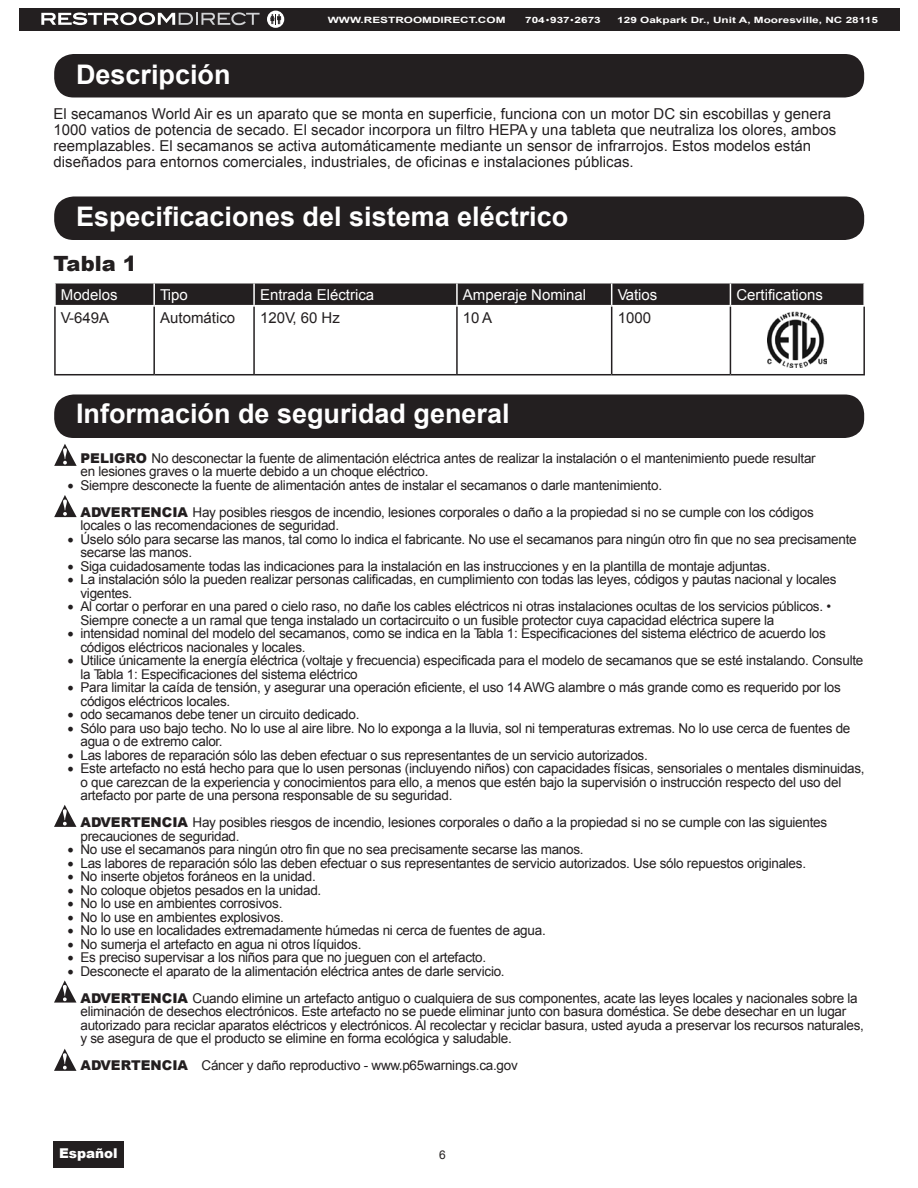
<style>
.page{position:relative;width:918px;height:1188px;background:#fff}
.page>*{position:absolute;margin:0;border:0;box-sizing:border-box;transform-origin:0 0}
.ParaStyle20-Leading{font:700 27px "Arial";color:#fff}
.ParaStyle16-Leading{font:700 27px "Arial";color:#fff}
.ParaStyle01-Leading{font:700 27px "Arial";color:#fff}
.ParaStyle21-Leading{font:900 21px "Arial";color:#231f20}
.ParaStyle19-Leading{font:15px/15.8px "Arial";color:#231f20}
.ParaStyle04-Leading{font:15px "Arial";color:#fff}
.ParaStyle12-Leading{font:15px "Arial";color:#231f20}
.ParaStyle24-Leading{font:13.5px/13.5px "Arial";letter-spacing:-.02em;color:#231f20}
.ParaStyle01-Leading-2{font:13.5px/13.5px "Arial";letter-spacing:-.02em;color:#231f20}
.ParaStyle25-Leading{font:13.5px "Arial";letter-spacing:-.02em;color:#231f20}
.ParaStyle01-Leading-3{font:900 13.5px "Arial";color:#fff}
.ParaStyle01-Leading-4{font:12px "Arial";color:#231f20}
.t1{font:700 8.7px "Arial";color:#fff;scale:1.36 1}
.s1{font-weight:900}
.s2{font-family:"Minion Pro";font-size:18px}
</style>
<div class="page">
<div style="left:53px;top:1141px;width:70px;height:27px;background:#231f20"></div>
<div style="left:54px;top:54px;width:810px;height:44px;background:#231f20;border-radius:20px"></div>
<div style="left:54px;top:196px;width:810px;height:44px;background:#231f20;border-radius:20px"></div>
<div style="left:54px;top:394px;width:810px;height:44px;background:#231f20;border-radius:20px"></div>
<svg style="left:54px;top:444px;width:23px;height:22px"></svg>
<svg style="left:54px;top:495px;width:23px;height:22px"></svg>
<svg style="left:54px;top:805px;width:22px;height:22px"></svg>
<svg style="left:54px;top:980px;width:22px;height:23px"></svg>
<svg style="left:54px;top:1049px;width:22px;height:22px"></svg>
<hr style="left:54px;top:306px;width:2px;height:68px;background:#231f20">
<hr style="left:153px;top:306px;width:2px;height:68px;background:#231f20">
<hr style="left:253px;top:306px;width:2px;height:68px;background:#231f20">
<hr style="left:456px;top:306px;width:2px;height:68px;background:#231f20">
<hr style="left:611px;top:306px;width:1px;height:68px;background:#231f20">
<hr style="left:730px;top:306px;width:1px;height:68px;background:#231f20">
<hr style="left:863px;top:306px;width:2px;height:68px;background:#231f20">
<hr style="left:54px;top:374px;width:100px;height:1px;background:#231f20">
<hr style="left:154px;top:374px;width:100px;height:1px;background:#231f20">
<hr style="left:254px;top:374px;width:203px;height:1px;background:#231f20">
<hr style="left:457px;top:374px;width:155px;height:1px;background:#231f20">
<hr style="left:612px;top:374px;width:118px;height:1px;background:#231f20">
<hr style="left:730px;top:374px;width:135px;height:1px;background:#231f20">
<svg style="left:55px;top:283px;width:809px;height:22px;background:#2b2728"></svg>
<hr style="left:863px;top:284px;width:2px;height:21px;background:#fff">
<img style="left:768px;top:311px;width:59px;height:56px">
<div style="left:19px;top:8px;width:881px;height:23px;background:#231f20"></div>
<svg style="left:41px;top:12px;width:219px;height:13px"></svg>
<svg style="left:267px;top:11px;width:17px;height:17px"></svg>
<svg style="left:270px;top:14px;width:11px;height:10px"></svg>
<p class="t1" style="left:328px;top:13px;width:132px">WWW.RESTROOMDIRECT.COM</p>
<p class="t1" style="left:525px;top:13px;width:57px">704•937•2673</p>
<p class="t1" style="left:617px;top:13px;width:193px">129 Oakpark Dr., Unit A, Mooresville, NC 28115</p>
<p class="ParaStyle01-Leading" style="left:76px;top:57px;width:156px">Descripción</p>
<p class="ParaStyle19-Leading" style="left:54px;top:106px;width:784px">El secamanos World Air es un aparato que se monta en superficie, funciona con un motor DC sin escobillas y genera 1000 vatios de potencia de secado. El secador incorpora un filtro HEPA y una tableta que neutraliza los olores, ambos reemplazables. El secamanos se activa automáticamente mediante un sensor de infrarrojos. Estos modelos están diseñados para entornos comerciales, industriales, de oficinas e instalaciones públicas.</p>
<p class="ParaStyle20-Leading" style="left:76px;top:199px;width:494px">Especificaciones del sistema eléctrico</p>
<p class="ParaStyle21-Leading" style="left:54px;top:248px;width:85px">Tabla 1</p>
<p class="ParaStyle04-Leading" style="left:61px;top:285px;width:58px">Modelos</p>
<p class="ParaStyle04-Leading" style="left:160px;top:285px;width:29px">Tipo</p>
<p class="ParaStyle04-Leading" style="left:260px;top:285px;width:116px">Entrada Eléctrica</p>
<p class="ParaStyle04-Leading" style="left:463px;top:285px;width:125px">Amperaje Nominal</p>
<p class="ParaStyle04-Leading" style="left:618px;top:285px;width:41px">Vatios</p>
<p class="ParaStyle04-Leading" style="left:736px;top:285px;width:88px">Certifications</p>
<p class="ParaStyle12-Leading" style="left:61px;top:308px;width:50px">V-649A</p>
<p class="ParaStyle12-Leading" style="left:160px;top:308px;width:77px">Automático</p>
<p class="ParaStyle12-Leading" style="left:260px;top:308px;width:81px">120V, 60 Hz</p>
<p class="ParaStyle12-Leading" style="left:463px;top:308px;width:31px">10A</p>
<p class="ParaStyle12-Leading" style="left:618px;top:308px;width:35px">1000</p>
<p class="ParaStyle16-Leading" style="left:76px;top:395px;width:435px">Información de seguridad general</p>
<p class="ParaStyle01-Leading-2" style="left:81px;top:451px;width:737px"><span class="s1">PELIGRO</span> No desconectar la fuente de alimentación eléctrica antes de realizar la instalación o el mantenimiento puede resultar en lesiones graves o la muerte debido a un choque eléctrico.</p>
<p class="ParaStyle24-Leading" style="left:67px;top:478px;width:597px"><span class="s2">•</span> Siempre desconecte la fuente de alimentación antes de instalar el secamanos o darle mantenimiento.</p>
<p class="ParaStyle24-Leading" style="left:81px;top:505px;width:735px"><span class="s1">ADVERTENCIA</span> Hay posibles riesgos de incendio, lesiones corporales o daño a la propiedad si no se cumple con los códigos locales o las recomendaciones de seguridad.</p>
<p class="ParaStyle24-Leading" style="left:81px;top:532px;width:778px;text-indent:-14px"><span class="s2">•</span> Úselo sólo para secarse las manos, tal como lo indica el fabricante. No use el secamanos para ningún otro fin que no sea precisamente secarse las manos.</p>
<p class="ParaStyle24-Leading" style="left:67px;top:559px;width:705px"><span class="s2">•</span> Siga cuidadosamente todas las indicaciones para la instalación en las instrucciones y en la plantilla de montaje adjuntas.</p>
<p class="ParaStyle24-Leading" style="left:81px;top:573px;width:757px;text-indent:-14px"><span class="s2">•</span> La instalación sólo la pueden realizar personas calificadas, en cumplimiento con todas las leyes, códigos y pautas nacional y locales vigentes.</p>
<p class="ParaStyle24-Leading" style="left:81px;top:600px;width:752px;text-indent:-14px"><span class="s2">•</span> Al cortar o perforar en una pared o cielo raso, no dañe los cables eléctricos ni otras instalaciones ocultas de los servicios públicos. •<br>Siempre conecte a un ramal que tenga instalado un cortacircuito o un fusible protector cuya capacidad eléctrica supere la</p>
<p class="ParaStyle24-Leading" style="left:81px;top:627px;width:747px;text-indent:-14px"><span class="s2">•</span> intensidad nominal del modelo del secamanos, como se indica en la Tabla 1: Especificaciones del sistema eléctrico de acuerdo los códigos eléctricos nacionales y locales.</p>
<p class="ParaStyle24-Leading" style="left:81px;top:654px;width:784px;text-indent:-14px"><span class="s2">•</span> Utilice únicamente la energía eléctrica (voltaje y frecuencia) especificada para el modelo de secamanos que se esté instalando. Consulte la Tabla 1: Especificaciones del sistema eléctrico</p>
<p class="ParaStyle24-Leading" style="left:81px;top:681px;width:762px;text-indent:-14px"><span class="s2">•</span> Para limitar la caída de tensión, y asegurar una operación eficiente, el uso 14 AWG alambre o más grande como es requerido por los códigos eléctricos locales.</p>
<p class="ParaStyle24-Leading" style="left:67px;top:708px;width:294px"><span class="s2">•</span> odo secamanos debe tener un circuito dedicado.</p>
<p class="ParaStyle24-Leading" style="left:81px;top:721px;width:771px;text-indent:-14px"><span class="s2">•</span> Sólo para uso bajo techo. No lo use al aire libre. No lo exponga a la lluvia, sol ni temperaturas extremas. No lo use cerca de fuentes de agua o de extremo calor.</p>
<p class="ParaStyle24-Leading" style="left:67px;top:748px;width:582px"><span class="s2">•</span> Las labores de reparación sólo las deben efectuar o sus representantes de un servicio autorizados.</p>
<p class="ParaStyle24-Leading" style="left:81px;top:762px;width:786px;text-indent:-14px"><span class="s2">•</span> Este artefacto no está hecho para que lo usen personas (incluyendo niños) con capacidades físicas, sensoriales o mentales disminuidas, o que carezcan de la experiencia y conocimientos para ello, a menos que estén bajo la supervisión o instrucción respecto del uso del artefacto por parte de una persona responsable de su seguridad.</p>
<p class="ParaStyle24-Leading" style="left:80px;top:816px;width:748px"><span class="s1">ADVERTENCIA</span> Hay posibles riesgos de incendio, lesiones corporales o daño a la propiedad si no se cumple con las siguientes precauciones de seguridad.</p>
<p class="ParaStyle24-Leading" style="left:67px;top:843px;width:518px"><span class="s2">•</span> No use el secamanos para ningún otro fin que no sea precisamente secarse las manos.</p>
<p class="ParaStyle24-Leading" style="left:67px;top:856px;width:741px"><span class="s2">•</span> Las labores de reparación sólo las deben efectuar o sus representantes de servicio autorizados. Use sólo repuestos originales.</p>
<p class="ParaStyle24-Leading" style="left:67px;top:870px;width:250px"><span class="s2">•</span> No inserte objetos foráneos en la unidad.</p>
<p class="ParaStyle24-Leading" style="left:67px;top:883px;width:256px"><span class="s2">•</span> No coloque objetos pesados en la unidad.</p>
<p class="ParaStyle24-Leading" style="left:67px;top:897px;width:217px"><span class="s2">•</span> No lo use en ambientes corrosivos.</p>
<p class="ParaStyle24-Leading" style="left:67px;top:910px;width:218px"><span class="s2">•</span> No lo use en ambientes explosivos.</p>
<p class="ParaStyle24-Leading" style="left:67px;top:924px;width:480px"><span class="s2">•</span> No lo use en localidades extremadamente húmedas ni cerca de fuentes de agua.</p>
<p class="ParaStyle24-Leading" style="left:67px;top:937px;width:296px"><span class="s2">•</span> No sumerja el artefacto en agua ni otros líquidos.</p>
<p class="ParaStyle24-Leading" style="left:67px;top:951px;width:421px"><span class="s2">•</span> Es preciso supervisar a los niños para que no jueguen con el artefacto.</p>
<p class="ParaStyle24-Leading" style="left:67px;top:964px;width:439px"><span class="s2">•</span> Desconecte el aparato de la alimentación eléctrica antes de darle servicio.</p>
<p class="ParaStyle24-Leading" style="left:81px;top:991px;width:785px"><span class="s1">ADVERTENCIA</span> Cuando elimine un artefacto antiguo o cualquiera de sus componentes, acate las leyes locales y nacionales sobre la eliminación de desechos electrónicos. Este artefacto no se puede eliminar junto con basura doméstica. Se debe desechar en un lugar autorizado para reciclar aparatos eléctricos y electrónicos. Al recolectar y reciclar basura, usted ayuda a preservar los recursos naturales, y se asegura de que el producto se elimine en forma ecológica y saludable.</p>
<p class="ParaStyle25-Leading" style="left:81px;top:1057px;width:439px"><span class="s1">ADVERTENCIA</span> Cáncer y daño reproductivo - www.p65warnings.ca.gov</p>
<p class="ParaStyle01-Leading-3" style="left:59px;top:1143px;width:60px">Español</p>
<p class="ParaStyle01-Leading-4" style="left:439px;top:1147px;width:8px">6</p>
</div>
